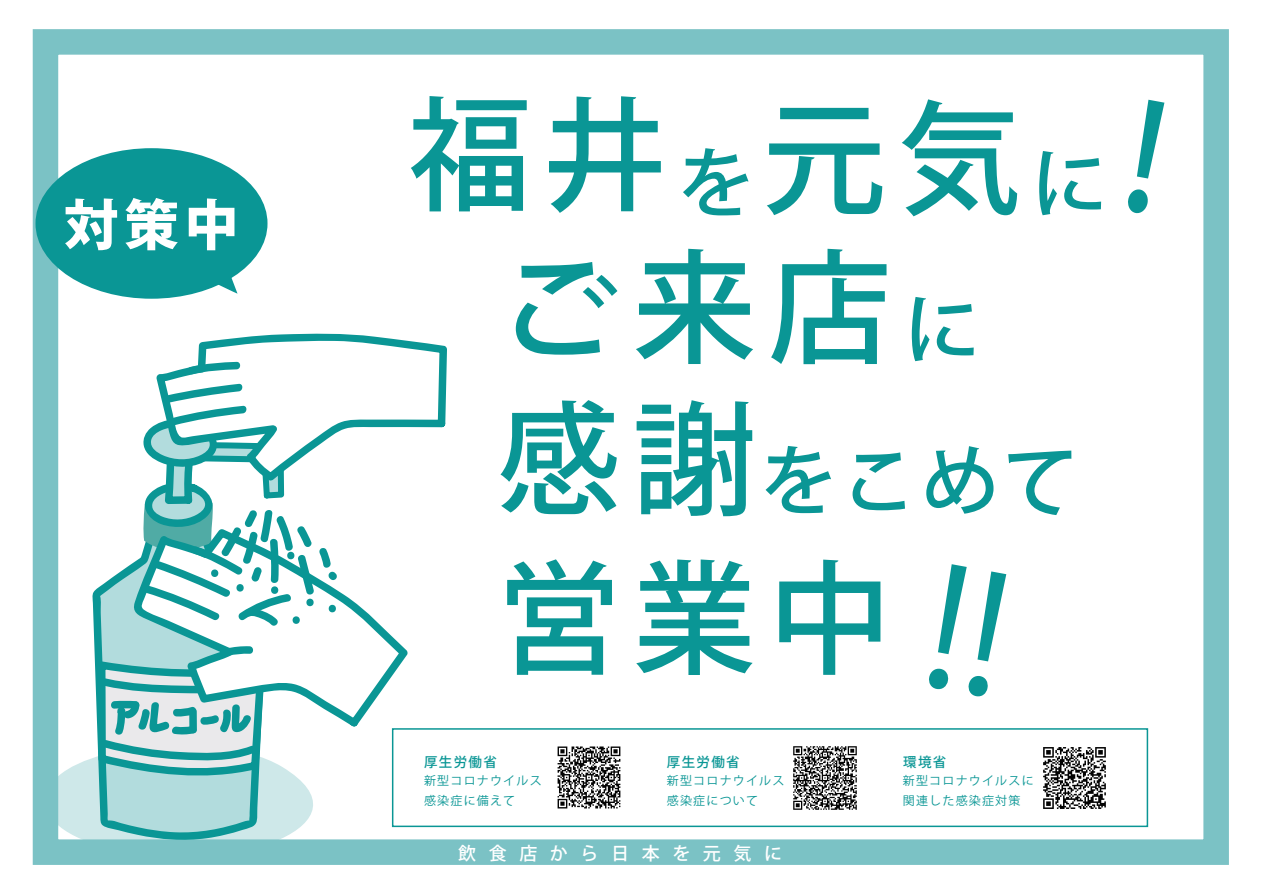
<style>
.page{position:relative;width:1263px;height:893px;background:#fff}
.page>*{position:absolute;margin:0;border:0;box-sizing:border-box;transform-origin:0 0}
.t1{font:500 123.15px/159.1px "Koz Go Pr 6 N";letter-spacing:.1em;color:#0a9695}
.t2{font:500 76.8px "Koz Go Pr 6 N";color:#0a9695}
.t3{font:800 54.6px "Koz Go Pr 6 N";color:#fff}
.t4{font:500 18px "Koz Go Pr 6 N";letter-spacing:.7em;color:#fff}
.t5{font:500 13.5px "Koz Go Pr 6 N";letter-spacing:.1em;color:#0a9695}
.t6{font:12px/19.5px "Koz Go Pr 6 N";letter-spacing:.1em;color:#0a9695}
.s1{font-size:76.8px}
</style>
<div class="page">
<svg style="left:60px;top:758px;width:253px;height:80px;fill:#cee8e9"></svg>
<div style="left:33px;top:29px;width:1196px;height:836px;border:26px solid #7bc2c5"></div>
<div style="left:392px;top:728px;width:756px;height:99px;background:#fff;border:2px solid #0a9695"></div>
<div style="left:36px;top:148px;width:231px;height:151px;background:#0a9695;border-radius:50%"></div>
<svg style="left:199px;top:274px;width:38px;height:20px"></svg>
<img style="left:1043px;top:747px;width:63px;height:62px">
<img style="left:793px;top:746px;width:64px;height:64px">
<img style="left:557px;top:746px;width:64px;height:63px">
<svg style="left:92px;top:563px;width:177px;height:278px;background:#9cd3d3"></svg>
<svg style="left:132px;top:559px;width:276px;height:169px"></svg>
<svg style="left:98px;top:646px;width:167px;height:135px;background:#90caca"></svg>
<svg style="left:138px;top:333px;width:309px;height:295px"></svg>
<h3 class="t3" style="left:64px;top:194px;width:176px">対策中</h3>
<h1 class="t1" style="left:408px;top:80px;width:615px">福井<span class="s1">を</span>元気</h1>
<h1 class="t1" style="left:497px;top:231px;width:485px">ご来店<span class="s1">に</span></h1>
<h2 class="t2" style="left:1031px;top:140px;width:78px">に</h2>
<h1 class="t1" style="left:497px;top:383px;width:396px">感謝営業中</h1>
<h2 class="t2" style="left:760px;top:438px;width:320px">をこめて</h2>
<p class="t5" style="left:424px;top:754px;width:74px">厚生労働省</p>
<p class="t5" style="left:667px;top:754px;width:74px">厚生労働省</p>
<p class="t5" style="left:903px;top:754px;width:45px">環境省</p>
<p class="t6" style="left:424px;top:771px;width:119px">新型コロナウイルス感染症に備えて</p>
<p class="t6" style="left:667px;top:771px;width:119px">新型コロナウイルス感染症について</p>
<p class="t6" style="left:903px;top:771px;width:132px">新型コロナウイルスに関連した感染症対策</p>
<h3 class="t4" style="left:458px;top:843px;width:325px">飲食店から日本を元気に</h3>
</div>
